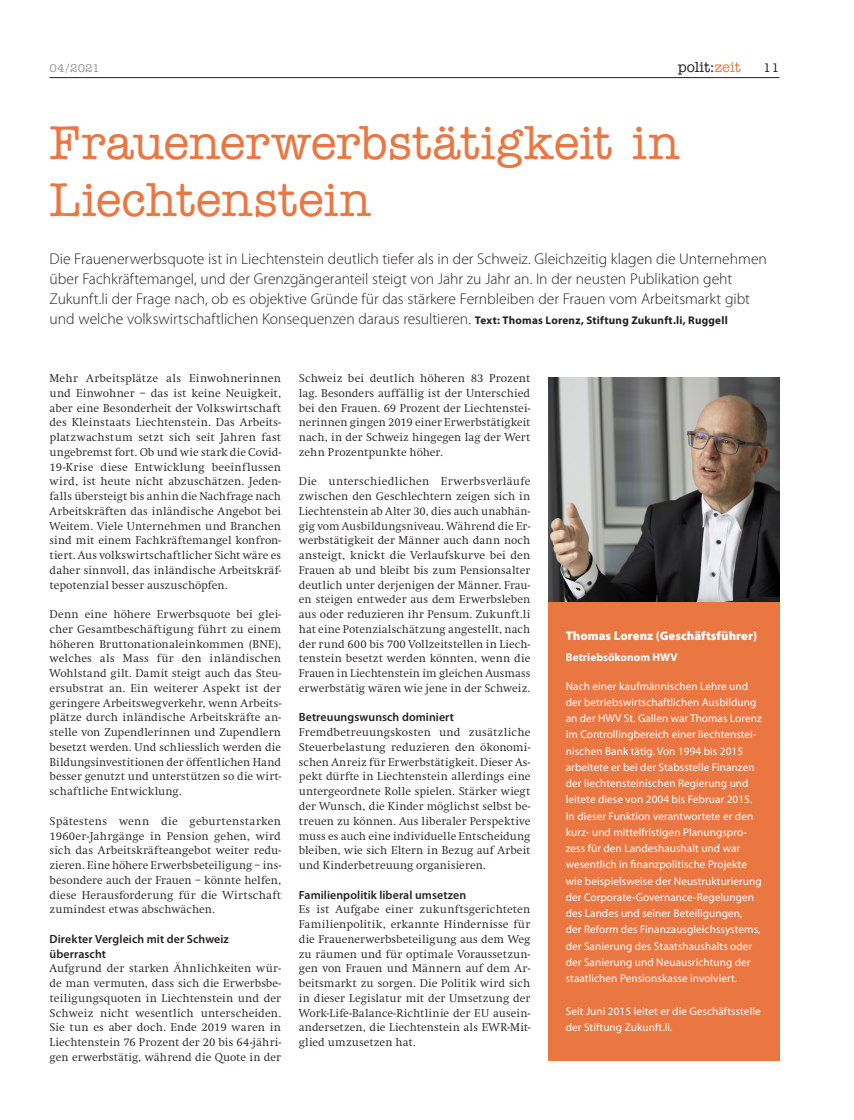
<style>
.page{position:relative;width:854px;height:1120px;background:#fff}
.page>*{position:absolute;margin:0;border:0;box-sizing:border-box;transform-origin:0 0}
.t1{font:500 47.5px/57px "American Typewriter";color:#ea7642}
.t2{font:300 15.62px/20px "Myriad Pro";letter-spacing:-.005em;color:#231f20}
.t3{font:15px "American Typewriter";color:#231f20}
.t4{font:900 12.5px "Myriad Pro";letter-spacing:.005em;color:#fff}
.t5{font:500 12.5px "American Typewriter";color:#231f20}
.t6{font:600 11.88px/14.8px "Myriad Pro";letter-spacing:.005em;color:#231f20}
.t7{font:300 11.75px/14.8px "Swift";letter-spacing:.01em;color:#231f20;text-align:justify}
.t8{font:11.25px/16.2px "Myriad Pro";letter-spacing:.005em;color:#fff}
.t9{font:700 11.25px "Myriad Pro";letter-spacing:.005em;color:#fff}
.t10{font:500 11.25px "American Typewriter";color:#939598}
.s1{color:#ea7642}
.s2{font-weight:700;font-size:11.12px}
</style>
<div class="page">
<hr style="left:50px;top:77px;width:730px;height:1px;background:#231f20">
<div style="left:548px;top:602px;width:232px;height:459px;background:#ea7642"></div>
<img style="left:548px;top:377px;width:232px;height:225px">
<p class="t10" style="left:50px;top:62px;width:52px">04/2021</p>
<p class="t3" style="left:678px;top:55px;width:65px">polit:<span class="s1">zeit</span></p>
<p class="t5" style="left:763px;top:60px;width:18px">11</p>
<h1 class="t1" style="left:50px;top:114px;width:631px">Frauenerwerbstätigkeit in<br>Liechtenstein</h1>
<p class="t2" style="left:50px;top:249px;width:719px">Die Frauenerwerbsquote ist in Liechtenstein deutlich tiefer als in der Schweiz. Gleichzeitig klagen die Unternehmen über Fachkräftemangel, und der Grenzgängeranteil steigt von Jahr zu Jahr an. In der neusten Publikation geht Zukunft.li der Frage nach, ob es objektive Gründe für das stärkere Fernbleiben der Frauen vom Arbeitsmarkt gibt und welche volkswirtschaftlichen Konsequenzen daraus resultieren. <span class="s2">Text: Thomas Lorenz, Stiftung Zukunft.li, Ruggell</span></p>
<p class="t7" style="left:50px;top:371px;width:233px">Mehr Arbeitsplätze als Einwohnerinnen und Einwohner – das ist keine Neuigkeit, aber eine Besonderheit der Volkswirtschaft des Kleinstaats Liechtenstein. Das Arbeits&shy;platzwachstum setzt sich seit Jahren fast ungebremst fort. Ob und wie stark die Covid-19-Krise diese Entwicklung beeinflussen wird, ist heute nicht abzuschätzen. Jeden&shy;falls übersteigt bis anhin die Nachfrage nach Arbeitskräften das inländische Angebot bei Weitem. Viele Unternehmen und Branchen sind mit einem Fachkräftemangel konfron&shy;tiert. Aus volkswirtschaftlicher Sicht wäre es daher sinnvoll, das inländische Arbeitskräf&shy;tepotenzial besser auszuschöpfen.</p>
<p class="t7" style="left:50px;top:607px;width:233px">Denn eine höhere Erwerbsquote bei glei&shy;cher Gesamtbeschäftigung führt zu einem höheren Bruttonationaleinkommen (BNE), welches als Mass für den inländischen Wohlstand gilt. Damit steigt auch das Steu&shy;ersubstrat an. Ein weiterer Aspekt ist der geringere Arbeitswegverkehr, wenn Arbeits&shy;plätze durch inländische Arbeitskräfte an&shy;stelle von Zupendlerinnen und Zupendlern besetzt werden. Und schliesslich werden die Bildungsinvestitionen der öffentlichen Hand besser genutzt und unterstützen so die wirt&shy;schaftliche Entwicklung.</p>
<p class="t7" style="left:50px;top:814px;width:233px">Spätestens wenn die geburtenstarken 1960er-Jahrgänge in Pension gehen, wird sich das Arbeitskräfteangebot weiter redu&shy;zieren. Eine höhere Erwerbsbeteiligung – ins&shy;besondere auch der Frauen – könnte helfen, diese Herausforderung für die Wirtschaft zumindest etwas abschwächen.</p>
<p class="t6" style="left:50px;top:931px;width:181px">Direkter Vergleich mit der Schweiz überrascht</p>
<p class="t7" style="left:50px;top:961px;width:233px">Aufgrund der starken Ähnlichkeiten wür&shy;de man vermuten, dass sich die Erwerbsbe&shy;teiligungsquoten in Liechtenstein und der Schweiz nicht wesentlich unterscheiden.<br>Sie tun es aber doch. Ende 2019 waren in Liechtenstein 76 Prozent der 20 bis 64-jähri&shy;gen erwerbstätig, während die Quote in der</p>
<p class="t7" style="left:299px;top:371px;width:233px">Schweiz bei deutlich höheren 83 Prozent lag. Besonders auffällig ist der Unterschied bei den Frauen. 69 Prozent der Liechtenstei&shy;nerinnen gingen 2019 einer Erwerbstätigkeit nach, in der Schweiz hingegen lag der Wert zehn Prozentpunkte höher.</p>
<p class="t7" style="left:299px;top:474px;width:233px">Die unterschiedlichen Erwerbsverläufe zwischen den Geschlechtern zeigen sich in Liechtenstein ab Alter 30, dies auch unabhän&shy;gig vom Ausbildungsniveau. Während die Er&shy;werbstätigkeit der Männer auch dann noch ansteigt, knickt die Verlaufskurve bei den Frauen ab und bleibt bis zum Pensionsalter deutlich unter derjenigen der Männer. Frau&shy;en steigen entweder aus dem Erwerbsleben aus oder reduzieren ihr Pensum. Zukunft.li hat eine Potenzialschätzung angestellt, nach der rund 600 bis 700 Vollzeitstellen in Liech&shy;tenstein besetzt werden könnten, wenn die Frauen in Liechtenstein im gleichen Ausmass erwerbstätig wären wie jene in der Schweiz.</p>
<p class="t6" style="left:299px;top:710px;width:157px">Betreuungswunsch dominiert</p>
<p class="t7" style="left:299px;top:725px;width:233px">Fremdbetreuungskosten und zusätzliche Steuerbelastung reduzieren den ökonomi&shy;schen Anreiz für Erwerbstätigkeit. Dieser As&shy;pekt dürfte in Liechtenstein allerdings eine untergeordnete Rolle spielen. Stärker wiegt der Wunsch, die Kinder möglichst selbst be&shy;treuen zu können. Aus liberaler Perspektive muss es auch eine individuelle Entscheidung bleiben, wie sich Eltern in Bezug auf Arbeit und Kinderbetreuung organisieren.</p>
<p class="t6" style="left:299px;top:887px;width:169px">Familienpolitik liberal umsetzen</p>
<p class="t7" style="left:299px;top:902px;width:233px">Es ist Aufgabe einer zukunftsgerichteten Familienpolitik, erkannte Hindernisse für die Frauenerwerbsbeteiligung aus dem Weg zu räumen und für optimale Voraussetzun&shy;gen von Frauen und Männern auf dem Ar&shy;beitsmarkt zu sorgen. Die Politik wird sich in dieser Legislatur mit der Umsetzung der Work-Life-Balance-Richtlinie der EU ausein&shy;andersetzen, die Liechtenstein als EWR-Mit&shy;glied umzusetzen hat.</p>
<p class="t4" style="left:566px;top:629px;width:193px">Thomas Lorenz (Geschäftsführer)</p>
<p class="t9" style="left:566px;top:651px;width:113px">Betriebsökonom HWV</p>
<p class="t8" style="left:566px;top:678px;width:198px">Nach einer kaufmännischen Lehre und der betriebswirtschaftlichen Ausbildung an der HWV St. Gallen war Thomas Lorenz im Controllingbereich einer liechtenstei&shy;nischen Bank tätig. Von 1994 bis 2015 arbeitete er bei der Stabsstelle Finanzen der liechtensteinischen Regierung und leitete diese von 2004 bis Februar 2015.<br>In dieser Funktion verantwortete er den kurz- und mittelfristigen Planungspro&shy;zess für den Landeshaushalt und war wesentlich in finanzpolitische Projekte wie beispielsweise der Neustrukturierung der Corporate-Governance-Regelungen des Landes und seiner Beteiligungen,<br>der Reform des Finanzausgleichssystems, der Sanierung des Staatshaushalts oder der Sanierung und Neuausrichtung der staatlichen Pensionskasse involviert.</p>
<p class="t8" style="left:566px;top:1003px;width:196px">Seit Juni 2015 leitet er die Geschäftsstelle der Stiftung Zukunft.li.</p>
</div>
